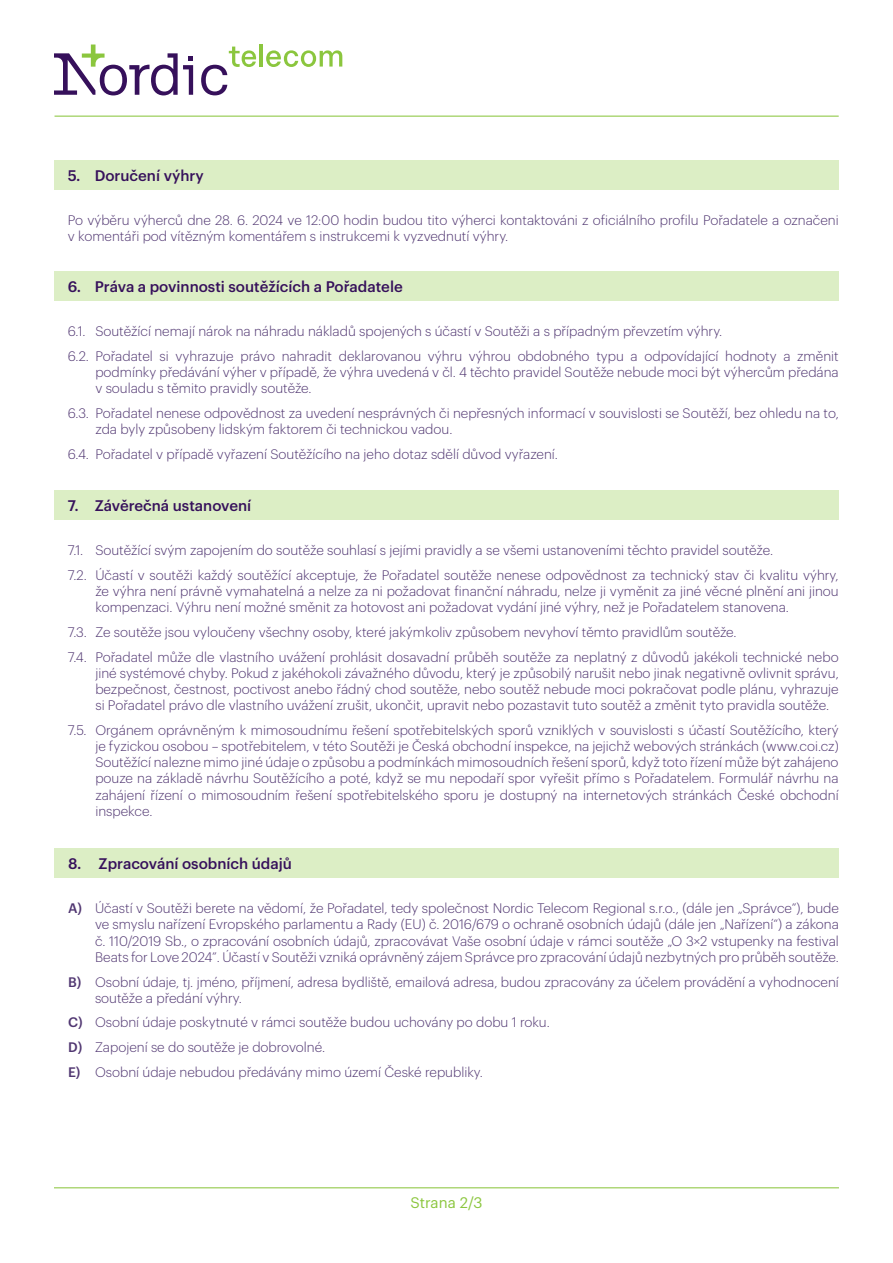
<style>
.page{position:relative;width:893px;height:1263px;background:#fff}
.page>*{position:absolute;margin:0;border:0;box-sizing:border-box;transform-origin:0 0}
.t1{font:500 15px "Graphik";color:#36105b}
.t2{font:15px "Graphik";color:#8bc63e}
.t3{font:300 13.5px/16.2px "Graphik";color:#503671}
.s1{font-weight:500}
</style>
<div class="page">
<svg style="left:266px;top:50px;width:76px;height:17px"></svg>
<hr style="left:259px;top:44px;width:4px;height:23px;background:#8bc63e">
<svg style="left:54px;top:45px;width:139px;height:50px"></svg>
<svg style="left:201px;top:47px;width:56px;height:48px"></svg>
<hr style="left:55px;top:115px;width:784px;height:2px;background:#8bc63e">
<hr style="left:54px;top:1187px;width:785px;height:1px;background:#8bc63e">
<div style="left:54px;top:271px;width:785px;height:30px;background:#dceec5"></div>
<div style="left:54px;top:490px;width:785px;height:30px;background:#dceec5"></div>
<div style="left:54px;top:160px;width:785px;height:29px;background:#dceec5"></div>
<div style="left:54px;top:848px;width:785px;height:30px;background:#dceec5"></div>
<p class="t1" style="left:68px;top:164px;width:138px">5. Doručení výhry</p>
<p class="t3" style="left:68px;top:210px;width:772px">Po výběru výherců dne 28. 6. 2024 ve 12:00 hodin budou tito výherci kontaktováni z oficiálního profilu Pořadatele a označeni v komentáři pod vítězným komentářem s instrukcemi k vyzvednutí výhry.</p>
<p class="t1" style="left:68px;top:275px;width:336px">6. Práva a povinnosti soutěžících a Pořadatele</p>
<p class="t3" style="left:68px;top:318px;width:772px;line-height:24.8px">6.1. Soutěžící nemají nárok na náhradu nákladů spojených s účastí v Soutěži a s případným převzetím výhry.<br>6.2. Pořadatel si vyhrazuje právo nahradit deklarovanou výhru výhrou obdobného typu a odpovídající hodnoty a změnit</p>
<p class="t3" style="left:95px;top:363px;width:745px">podmínky předávání výher v případě, že výhra uvedená v čl. 4 těchto pravidel Soutěže nebude moci být výhercům předána v souladu s těmito pravidly soutěže.</p>
<p class="t3" style="left:95px;top:404px;width:745px;text-indent:-28px">6.3. Pořadatel nenese odpovědnost za uvedení nesprávných či nepřesných informací v souvislosti se Soutěží, bez ohledu na to, zda byly způsobeny lidským faktorem či technickou vadou.</p>
<p class="t3" style="left:68px;top:445px;width:492px">6.4. Pořadatel v případě vyřazení Soutěžícího na jeho dotaz sdělí důvod vyřazení.</p>
<p class="t1" style="left:68px;top:494px;width:185px">7. Závěrečná ustanovení</p>
<p class="t3" style="left:68px;top:537px;width:772px;line-height:24.8px">7.1. Soutěžící svým zapojením do soutěže souhlasí s jejími pravidly a se všemi ustanoveními těchto pravidel soutěže.<br>7.2. Účastí v soutěži každý soutěžící akceptuje, že Pořadatel soutěže nenese odpovědnost za technický stav či kvalitu výhry,</p>
<p class="t3" style="left:95px;top:582px;width:745px">že výhra není právně vymahatelná a nelze za ni požadovat finanční náhradu, nelze ji vyměnit za jiné věcné plnění ani jinou kompenzaci. Výhru není možné směnit za hotovost ani požadovat vydání jiné výhry, než je Pořadatelem stanovena.</p>
<p class="t3" style="left:68px;top:618px;width:772px;line-height:24.8px">7.3. Ze soutěže jsou vyloučeny všechny osoby, které jakýmkoliv způsobem nevyhoví těmto pravidlům soutěže.<br>7.4. Pořadatel může dle vlastního uvážení prohlásit dosavadní průběh soutěže za neplatný z důvodů jakékoli technické nebo</p>
<p class="t3" style="left:95px;top:664px;width:745px;text-align:justify">jiné systémové chyby. Pokud z jakéhokoli závažného důvodu, který je způsobilý narušit nebo jinak negativně ovlivnit správu, bezpečnost, čestnost, poctivost anebo řádný chod soutěže, nebo soutěž nebude moci pokračovat podle plánu, vyhrazuje si Pořadatel právo dle vlastního uvážení zrušit, ukončit, upravit nebo pozastavit tuto soutěž a změnit tyto pravidla soutěže.</p>
<p class="t3" style="left:95px;top:721px;width:745px;text-align:justify;text-indent:-28px">7.5. Orgánem oprávněným k mimosoudnímu řešení spotřebitelských sporů vzniklých v souvislosti s účastí Soutěžícího, který je fyzickou osobou – spotřebitelem, v této Soutěži je Česká obchodní inspekce, na jejichž webových stránkách (www.coi.cz)<br>Soutěžící nalezne mimo jiné údaje o způsobu a podmínkách mimosoudních řešení sporů, když toto řízení může být zahájeno pouze na základě návrhu Soutěžícího a poté, když se mu nepodaří spor vyřešit přímo s Pořadatelem. Formulář návrhu na zahájení řízení o mimosoudním řešení spotřebitelského sporu je dostupný na internetových stránkách České obchodní inspekce.</p>
<p class="t1" style="left:68px;top:852px;width:225px">8. Zpracování osobních údajů</p>
<p class="t3" style="left:95px;top:899px;width:745px;text-align:justify;text-indent:-27px"><span class="s1">A)</span> Účastí v Soutěži berete na vědomí, že Pořadatel, tedy společnost Nordic Telecom Regional s.r.o., (dále jen „Správce”), bude ve smyslu nařízení Evropského parlamentu a Rady (EU) č. 2016/679 o ochraně osobních údajů (dále jen „Nařízení“) a zákona č. 110/2019 Sb., o zpracování osobních údajů, zpracovávat Vaše osobní údaje v rámci soutěže „O 3×2 vstupenky na festival Beats for Love 2024”. Účastí v Soutěži vzniká oprávněný zájem Správce pro zpracování údajů nezbytných pro průběh soutěže.</p>
<p class="t3" style="left:95px;top:972px;width:745px;text-indent:-27px"><span class="s1">B)</span> Osobní údaje, tj. jméno, příjmení, adresa bydliště, emailová adresa, budou zpracovány za účelem provádění a vyhodnocení soutěže a předání výhry.</p>
<p class="t3" style="left:68px;top:1009px;width:483px;line-height:24.8px"><span class="s1">C)</span> Osobní údaje poskytnuté v rámci soutěže budou uchovány po dobu 1 roku.<br><span class="s1">D)</span> Zapojení se do soutěže je dobrovolné.<br><span class="s1">E)</span> Osobní údaje nebudou předávány mimo území České republiky.</p>
<p class="t2" style="left:410px;top:1191px;width:74px">Strana 2/3</p>
</div>
